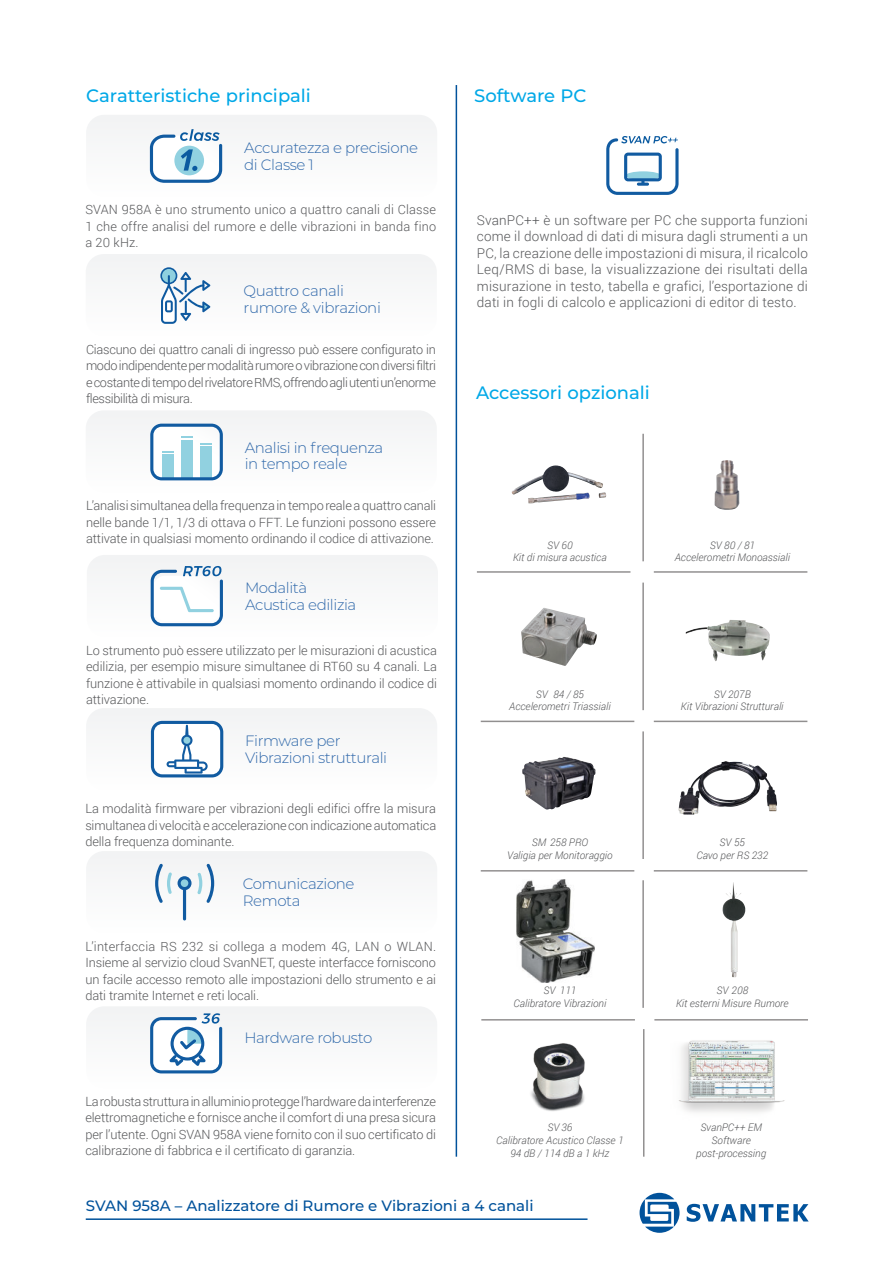
<style>
.page{position:relative;width:893px;height:1263px;background:#fff}
.page>*{position:absolute;margin:0;border:0;box-sizing:border-box;transform-origin:0 0}
.t1{font:500 18px "Montserrat";color:#00a8e7}
.t2{font:300 15px/16.5px "Montserrat";letter-spacing:-.025em;color:#2f68aa}
.t3{font:500 15px "Montserrat";color:#01529b}
.t4{font:300 13.5px/16.5px "Roboto";letter-spacing:.01em;color:#57585a;text-align:justify}
.t5{font:300 12.75px/16.5px "Roboto";letter-spacing:-.01em;color:#57585a;text-align:justify}
.t6{font:italic 300 10.5px/12.6px "Roboto";color:#57585a;text-align:center}
</style>
<div class="page">
<img style="left:678px;top:1040px;width:107px;height:73px">
<img style="left:714px;top:460px;width:26px;height:50px">
<img style="left:678px;top:761px;width:48px;height:54px">
<hr style="left:456px;top:85px;width:1px;height:1072px;background:#01529b">
<hr style="left:481px;top:721px;width:153px;height:1px;background:#231f20">
<hr style="left:654px;top:721px;width:153px;height:1px;background:#231f20">
<hr style="left:642px;top:583px;width:2px;height:127px;background:#231f20">
<hr style="left:642px;top:731px;width:2px;height:128px;background:#231f20">
<hr style="left:481px;top:870px;width:153px;height:1px;background:#231f20">
<hr style="left:654px;top:870px;width:153px;height:1px;background:#231f20">
<hr style="left:642px;top:880px;width:2px;height:128px;background:#231f20">
<hr style="left:477px;top:571px;width:153px;height:2px;background:#231f20">
<hr style="left:654px;top:571px;width:153px;height:2px;background:#231f20">
<hr style="left:642px;top:434px;width:2px;height:127px;background:#231f20">
<svg style="left:606px;top:136px;width:73px;height:59px"></svg>
<div style="left:86px;top:115px;width:351px;height:82px;background:#f2f3f4;border-radius:18px"></div>
<svg style="left:150px;top:129px;width:72px;height:54px"></svg>
<div style="left:86px;top:1006px;width:351px;height:82px;background:#f2f3f4;border-radius:18px"></div>
<svg style="left:150px;top:1013px;width:72px;height:60px"></svg>
<img style="left:530px;top:1043px;width:55px;height:68px">
<img style="left:532px;top:465px;width:24px;height:15px">
<img style="left:521px;top:608px;width:76px;height:58px">
<img style="left:516px;top:879px;width:78px;height:103px">
<img style="left:722px;top:888px;width:11px;height:32px">
<div style="left:87px;top:555px;width:351px;height:82px;background:#f2f3f4;border-radius:18px"></div>
<svg style="left:151px;top:566px;width:72px;height:60px"></svg>
<div style="left:86px;top:708px;width:351px;height:82px;background:#f2f3f4;border-radius:18px"></div>
<svg style="left:151px;top:721px;width:72px;height:56px"></svg>
<div style="left:86px;top:410px;width:351px;height:82px;background:#f2f3f4;border-radius:18px"></div>
<svg style="left:150px;top:424px;width:73px;height:56px"></svg>
<div style="left:86px;top:254px;width:351px;height:82px;background:#f2f3f4;border-radius:18px"></div>
<svg style="left:160px;top:267px;width:50px;height:57px"></svg>
<div style="left:86px;top:851px;width:351px;height:82px;background:#f2f3f4;border-radius:18px"></div>
<svg style="left:155px;top:864px;width:17px;height:39px"></svg>
<svg style="left:178px;top:864px;width:36px;height:56px"></svg>
<hr style="left:481px;top:1019px;width:154px;height:1px;background:#231f20">
<hr style="left:654px;top:1019px;width:154px;height:1px;background:#231f20">
<hr style="left:643px;top:1029px;width:1px;height:128px;background:#231f20">
<img style="left:686px;top:620px;width:79px;height:41px">
<img style="left:522px;top:757px;width:73px;height:52px">
<svg style="left:640px;top:1193px;width:39px;height:40px"></svg>
<svg style="left:687px;top:1204px;width:122px;height:18px"></svg>
<hr style="left:86px;top:1218px;width:501px;height:2px;background:#01529b">
<h1 class="t1" style="left:86px;top:86px;width:226px">Caratteristiche principali</h1>
<p class="t2" style="left:244px;top:141px;width:175px">Accuratezza e precisione di Classe 1</p>
<p class="t5" style="left:85px;top:203px;width:352px">SVAN 958A è uno strumento unico a quattro canali di Classe 1 che offre analisi del rumore e delle vibrazioni in banda fino a 20 kHz.</p>
<p class="t2" style="left:244px;top:284px;width:139px">Quattro canali rumore &amp; vibrazioni</p>
<p class="t5" style="left:86px;top:342px;width:352px">Ciascuno dei quattro canali di ingresso può essere configurato in modo indipendente per modalità rumore o vibrazione con diversi filtri e costante di tempo del rivelatore RMS, offrendo agli utenti un’enorme flessibilità di misura.</p>
<p class="t2" style="left:245px;top:440px;width:140px">Analisi in frequenza in tempo reale</p>
<p class="t5" style="left:86px;top:498px;width:352px">L’analisi simultanea della frequenza in tempo reale a quattro canali nelle bande 1/1, 1/3 di ottava o FFT. Le funzioni possono essere attivate in qualsiasi momento ordinando il codice di attivazione.</p>
<p class="t2" style="left:245px;top:581px;width:113px">Modalità<br>Acustica edilizia</p>
<p class="t5" style="left:86px;top:643px;width:352px">Lo strumento può essere utilizzato per le misurazioni di acustica edilizia, per esempio misure simultanee di RT60 su 4 canali. La funzione è attivabile in qualsiasi momento ordinando il codice di attivazione.</p>
<p class="t2" style="left:245px;top:734px;width:143px">Firmware per<br>Vibrazioni strutturali</p>
<p class="t5" style="left:85px;top:801px;width:352px">La modalità firmware per vibrazioni degli edifici offre la misura simultanea di velocità e accelerazione con indicazione automatica della frequenza dominante.</p>
<p class="t2" style="left:243px;top:877px;width:113px">Comunicazione<br>Remota</p>
<p class="t5" style="left:85px;top:939px;width:352px">L’interfaccia RS 232 si collega a modem 4G, LAN o WLAN.<br>Insieme al servizio cloud SvanNET, queste interfacce forniscono un facile accesso remoto alle impostazioni dello strumento e ai dati tramite Internet e reti locali.</p>
<p class="t2" style="left:244px;top:1031px;width:129px">Hardware robusto</p>
<p class="t5" style="left:85px;top:1094px;width:352px">La robusta struttura in alluminio protegge l’hardware da interferenze elettromagnetiche e fornisce anche il comfort di una presa sicura per l’utente. Ogni SVAN 958A viene fornito con il suo certificato di calibrazione di fabbrica e il certificato di garanzia.</p>
<h1 class="t1" style="left:474px;top:86px;width:114px">Software PC</h1>
<p class="t4" style="left:477px;top:213px;width:332px">SvanPC++ è un software per PC che supporta funzioni come il download di dati di misura dagli strumenti a un PC, la creazione delle impostazioni di misura, il ricalcolo Leq/RMS di base, la visualizzazione dei risultati della misurazione in testo, tabella e grafici, l’esportazione di dati in fogli di calcolo e applicazioni di editor di testo.</p>
<h1 class="t1" style="left:476px;top:383px;width:175px">Accessori opzionali</h1>
<p class="t6" style="left:513px;top:538px;width:95px">SV 60<br>Kit di misura acustica</p>
<p class="t6" style="left:675px;top:538px;width:117px">SV 80 / 81<br>Accelerometri Monoassiali</p>
<p class="t6" style="left:509px;top:687px;width:103px">SV 84 / 85<br>Accelerometri Triassiali</p>
<p class="t6" style="left:681px;top:687px;width:104px">SV 207B<br>Kit Vibrazioni Strutturali</p>
<p class="t6" style="left:507px;top:836px;width:107px">SM 258 PRO<br>Valigia per Monitoraggio</p>
<p class="t6" style="left:696px;top:836px;width:73px">SV 55<br>Cavo per RS 232</p>
<p class="t6" style="left:514px;top:984px;width:94px">SV 111<br>Calibratore Vibrazioni</p>
<p class="t6" style="left:676px;top:984px;width:114px">SV 208<br>Kit esterni Misure Rumore</p>
<p class="t6" style="left:496px;top:1121px;width:129px">SV 36<br>Calibratore Acustico Classe 1<br>94 dB / 114 dB a 1 kHz</p>
<p class="t6" style="left:696px;top:1121px;width:71px">SvanPC++ EM<br>Software post-processing</p>
<p class="t3" style="left:86px;top:1197px;width:449px">SVAN 958A – Analizzatore di Rumore e Vibrazioni a 4 canali</p>
</div>
